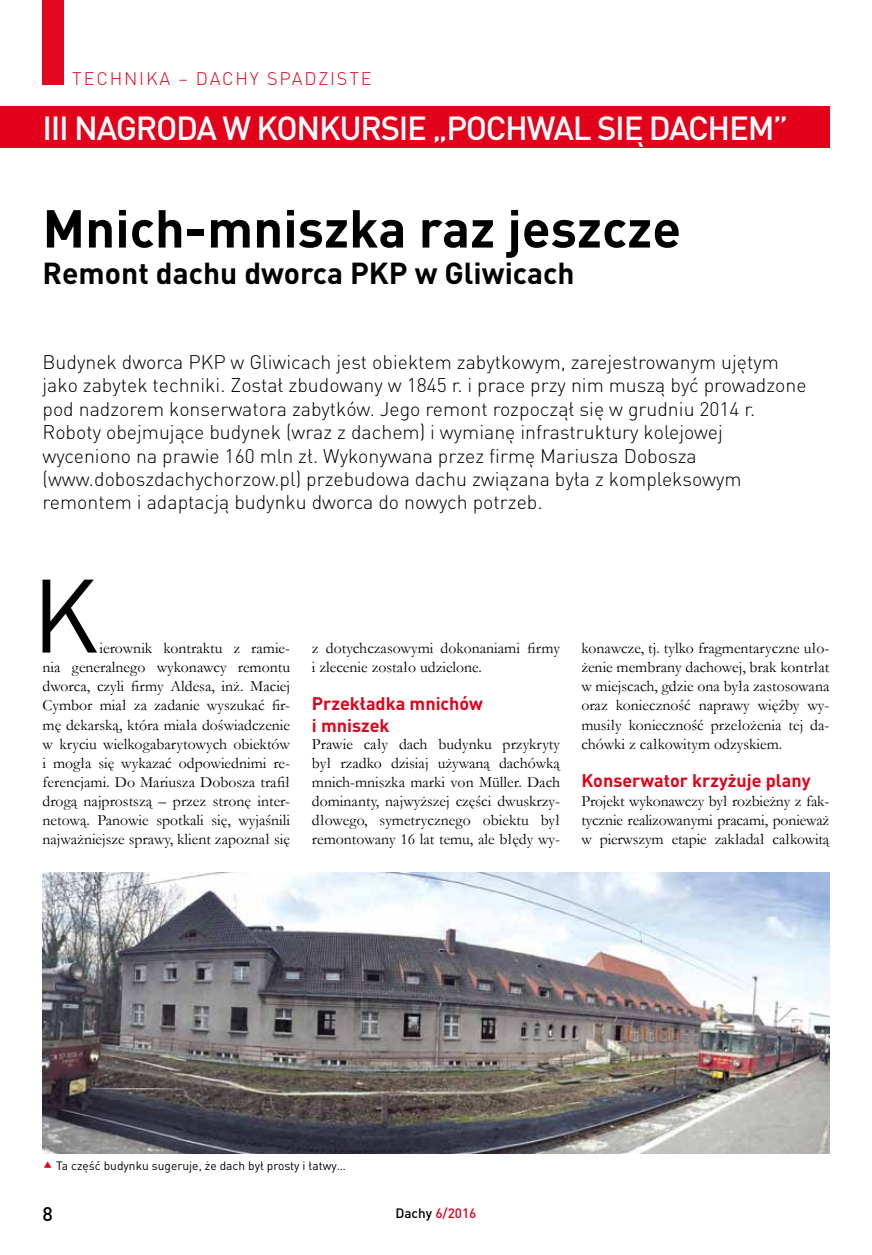
<style>
.page{position:relative;width:872px;height:1255px;background:#fff}
.page>*{position:absolute;margin:0;border:0;box-sizing:border-box;transform-origin:0 0}
.t1{font:700 52.5px "DINCE";color:#000}
.t2{font:500 33px "DINCE";letter-spacing:-.04em;color:#fff}
.t3{font:700 30px "DINCE";color:#000}
.t4{font:300 19.5px/23.4px "DINCE";color:#000}
.t5{font:500 19.5px "DINCE";color:#000}
.t6{font:700 18px/21.6px "DINCE";color:#e2001a}
.t7{font:300 18px "DINCE";letter-spacing:.1em;color:#e2001a}
.t8{font:15.75px/19.2px "Garamond";color:#000;text-align:justify}
.t9{font:500 13.5px "DINCE";color:#e2001a}
.t10{font:12px "DINCE";color:#000}
.s1{color:#000}
</style>
<div class="page">
<div style="left:43px;top:0;width:21px;height:85px;background:#e0091f"></div>
<div style="left:0;top:106px;width:829px;height:42px;background:#e2001a"></div>
<svg style="left:43px;top:579px;width:54px;height:73px"></svg>
<img style="left:43px;top:872px;width:786px;height:281px">
<p class="t7" style="left:72px;top:67px;width:301px">TECHNIKA – DACHY SPADZISTE</p>
<h2 class="t2" style="left:43px;top:107px;width:747px">III NAGRODA W KONKURSIE „POCHWAL SIĘ DACHEM”</h2>
<h1 class="t1" style="left:43px;top:194px;width:640px">Mnich-mniszka raz jeszcze</h1>
<h3 class="t3" style="left:43px;top:253px;width:533px">Remont dachu dworca PKP w Gliwicach</h3>
<p class="t4" style="left:43px;top:350px;width:765px">Budynek dworca PKP w Gliwicach jest obiektem zabytkowym, zarejestrowanym ujętym jako zabytek techniki. Został zbudowany w 1845 r. i prace przy nim muszą być prowadzone pod nadzorem konserwatora zabytków. Jego remont rozpoczął się w grudniu 2014 r.<br>Roboty obejmujące budynek (wraz z dachem) i wymianę infrastruktury kolejowej wyceniono na prawie 160 mln zł. Wykonywana przez firmę Mariusza Dobosza (www.doboszdachychorzow.pl) przebudowa dachu związana była z kompleksowym remontem i adaptacją budynku dworca do nowych potrzeb.</p>
<p class="t8" style="left:43px;top:638px;width:249px;text-indent:57px">ierownik kontraktu z ramie&shy;nia generalnego wykonawcy remontu dworca, czyli firmy Aldesa, inż. Maciej Cymbor miał za zadanie wyszukać fir&shy;mę dekarską, która miała doświadczenie w kryciu wielkogabarytowych obiektów i mogła się wykazać odpowiednimi re&shy;ferencjami. Do Mariusza Dobosza trafił drogą najprostszą – przez stronę inter&shy;netową. Panowie spotkali się, wyjaśnili najważniejsze sprawy, klient zapoznał się</p>
<p class="t8" style="left:312px;top:638px;width:250px">z dotychczasowymi dokonaniami firmy i zlecenie zostało udzielone.</p>
<p class="t6" style="left:312px;top:692px;width:172px">Przekładka mnichów i mniszek</p>
<p class="t8" style="left:312px;top:733px;width:250px">Prawie cały dach budynku przykryty był rzadko dzisiaj używaną dachówką mnich-mniszka marki von Müller. Dach dominanty, najwyższej części dwuskrzy&shy;dłowego, symetrycznego obiektu był remontowany 16 lat temu, ale błędy wy-</p>
<p class="t8" style="left:581px;top:638px;width:250px">konawcze, tj. tylko fragmentaryczne uło&shy;żenie membrany dachowej, brak kontrłat w miejscach, gdzie ona była zastosowana oraz konieczność naprawy więźby wy&shy;musiły konieczność przełożenia tej da&shy;chówki z całkowitym odzyskiem.</p>
<p class="t6" style="left:581px;top:768px;width:231px">Konserwator krzyżuje plany</p>
<p class="t8" style="left:581px;top:791px;width:250px">Projekt wykonawczy był rozbieżny z fak&shy;tycznie realizowanymi pracami, ponieważ w pierwszym etapie zakładał całkowitą</p>
<p class="t10" style="left:56px;top:1157px;width:291px">Ta część budynku sugeruje, że dach był prosty i łatwy…</p>
<p class="t5" style="left:43px;top:1200px;width:12px">8</p>
<p class="t9" style="left:395px;top:1204px;width:82px"><span class="s1">Dachy</span> 6/2016</p>
</div>
